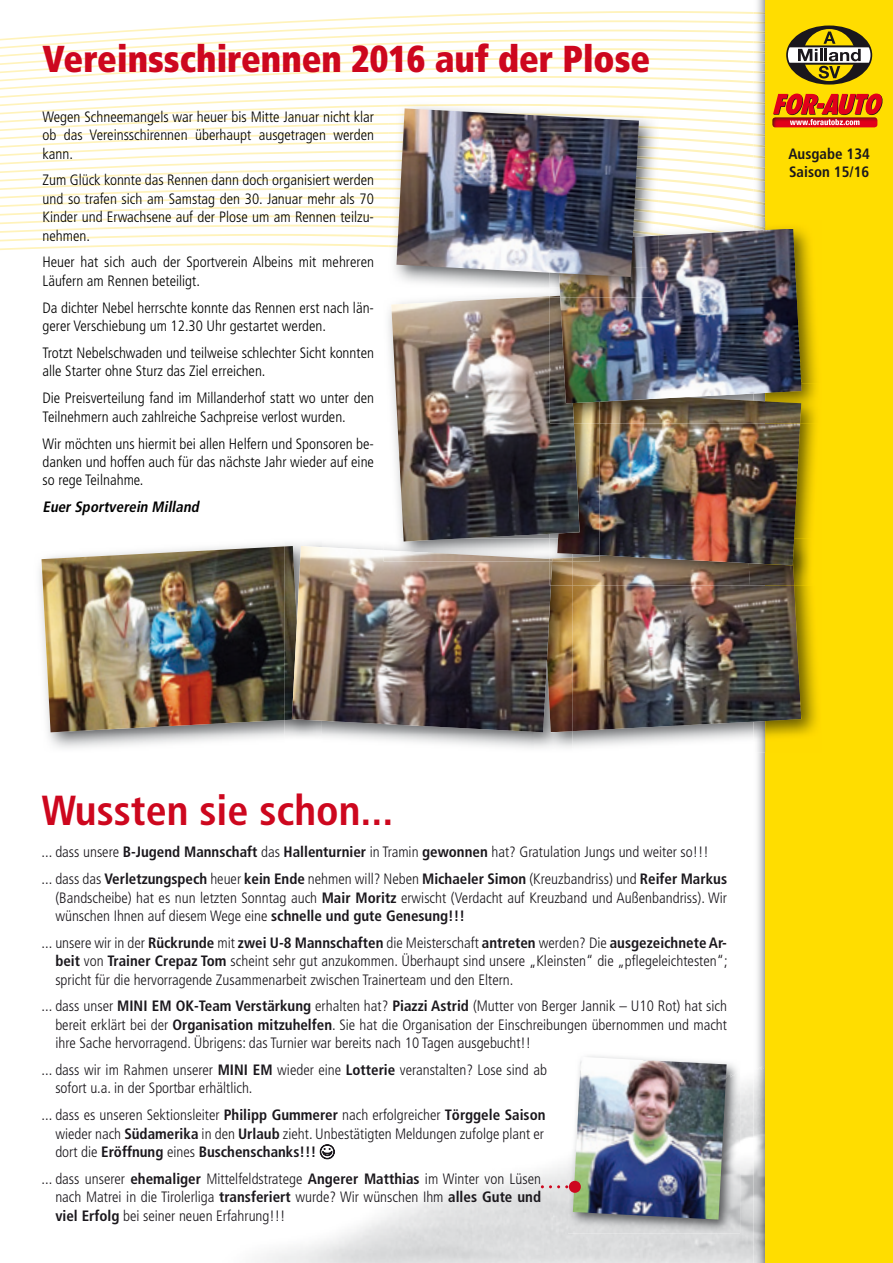
<style>
.page{position:relative;width:893px;height:1263px;background:#fff}
.page>*{position:absolute;margin:0;border:0;box-sizing:border-box;transform-origin:0 0}
.t1{font:700 condensed 42px "Frutiger";color:#cd071e}
.t2{font:900 condensed 37.5px "Frutiger";color:#cd071e;scale:.95 1}
.t3{font:300 condensed 15px/18.3px "Frutiger";color:#1a171c;text-align:justify}
.t4{font:300 condensed 15px/18.3px "Frutiger";color:#010000}
.t5{font:italic 700 condensed 15px "Frutiger";color:#010000}
.t6{font:700 condensed 15px/18px "Frutiger";color:#1a171c}
.s1{font-weight:700}
.s2{font-family:"Smiley";font-weight:400;font-stretch:normal}
</style>
<div class="page">
<img style="left:757px;top:0;width:8px;height:1066px">
<img style="left:753px;top:1066px;width:12px;height:197px">
<div style="left:765px;top:0;width:128px;height:1263px;background:#fd0"></div>
<svg style="left:786px;top:26px;width:86px;height:59px"></svg>
<img style="left:772px;top:118px;width:105px;height:9px">
<svg style="left:773px;top:94px;width:110px;height:31px"></svg>
<svg style="left:320px;top:1144px;width:15px;height:15px"></svg>
<img style="left:42px;top:546px;width:242px;height:186px">
<img style="left:765px;top:586px;width:52px;height:166px">
<img style="left:551px;top:586px;width:250px;height:146px">
<img style="left:284px;top:540px;width:38px;height:199px">
<img style="left:284px;top:546px;width:8px;height:174px">
<img style="left:534px;top:660px;width:38px;height:91px">
<img style="left:292px;top:546px;width:259px;height:186px">
<img style="left:794px;top:423px;width:22px;height:163px">
<img style="left:550px;top:559px;width:199px;height:27px">
<img style="left:749px;top:565px;width:45px;height:21px">
<img style="left:600px;top:403px;width:201px;height:162px">
<img style="left:384px;top:310px;width:150px;height:240px">
<img style="left:534px;top:541px;width:38px;height:18px">
<img style="left:384px;top:550px;width:166px;height:11px">
<img style="left:572px;top:555px;width:28px;height:6px">
<img style="left:557px;top:423px;width:43px;height:132px">
<img style="left:391px;top:297px;width:189px;height:244px">
<img style="left:765px;top:221px;width:52px;height:162px">
<img style="left:765px;top:383px;width:51px;height:40px">
<img style="left:574px;top:403px;width:26px;height:20px">
<img style="left:550px;top:297px;width:24px;height:126px">
<img style="left:560px;top:229px;width:242px;height:174px">
<svg style="left:0;top:11px;width:765px;height:247px"></svg>
<img style="left:639px;top:224px;width:20px;height:12px">
<img style="left:639px;top:221px;width:20px;height:3px">
<svg style="left:528px;top:288px;width:31px;height:9px"></svg>
<img style="left:639px;top:236px;width:20px;height:30px">
<img style="left:559px;top:266px;width:100px;height:31px">
<img style="left:396px;top:108px;width:243px;height:169px">
<img style="left:587px;top:1056px;width:153px;height:17px">
<img style="left:568px;top:1073px;width:172px;height:160px">
<img style="left:573px;top:1057px;width:154px;height:162px">
<svg style="left:541px;top:1185px;width:28px;height:3px"></svg>
<div style="left:569px;top:1181px;width:12px;height:12px;background:#cd071e;border-radius:50%"></div>
<h2 class="t2" style="left:43px;top:36px;width:641px">Vereinsschirennen 2016 auf der Plose</h2>
<p class="t4" style="left:43px;top:108px;width:333px;text-align:justify">Wegen Schneemangels war heuer bis Mitte Januar nicht klar ob das Vereinsschirennen überhaupt ausgetragen werden kann.</p>
<p class="t4" style="left:43px;top:171px;width:333px;text-align:justify">Zum Glück konnte das Rennen dann doch organisiert werden und so trafen sich am Samstag den 30. Januar mehr als 70<br>Kinder und Erwachsene auf der Plose um am Rennen teilzu&shy;nehmen.</p>
<p class="t4" style="left:43px;top:253px;width:333px">Heuer hat sich auch der Sportverein Albeins mit mehreren<br>Läufern am Rennen beteiligt.</p>
<p class="t4" style="left:43px;top:299px;width:333px">Da dichter Nebel herrschte konnte das Rennen erst nach län&shy;gerer Verschiebung um 12.30 Uhr gestartet werden.</p>
<p class="t4" style="left:43px;top:344px;width:333px">Trotzt Nebelschwaden und teilweise schlechter Sicht konnten alle Starter ohne Sturz das Ziel erreichen.</p>
<p class="t4" style="left:43px;top:389px;width:333px">Die Preisverteilung fand im Millanderhof statt wo unter den<br>Teilnehmern auch zahlreiche Sachpreise verlost wurden.</p>
<p class="t4" style="left:43px;top:434px;width:333px;text-align:justify">Wir möchten uns hiermit bei allen Helfern und Sponsoren be&shy;danken und hoffen auch für das nächste Jahr wieder auf eine so rege Teilnahme.</p>
<p class="t5" style="left:43px;top:498px;width:161px">EuerSportverein Milland</p>
<p class="t6" style="left:788px;top:145px;width:83px">Ausgabe 134<br>Saison 15/16</p>
<h1 class="t1" style="left:42px;top:785px;width:353px">Wussten sie schon...</h1>
<p class="t3" style="left:42px;top:839px;width:687px;line-height:26.8px">... dass unsere <span class="s1">B-Jugend Mannschaft</span> das <span class="s1">Hallenturnier</span> in Tramin <span class="s1">gewonnen</span> hat? Gratulation Jungs und weiter so!!!<br>... dass das <span class="s1">Verletzungspech</span> heuer <span class="s1">kein Ende</span> nehmen will? Neben <span class="s1">Michaeler Simon</span> (Kreuzbandriss) und <span class="s1">Reifer Markus</span></p>
<p class="t3" style="left:55px;top:888px;width:673px">(Bandscheibe) hat es nun letzten Sonntag auch <span class="s1">Mair Moritz</span> erwischt (Verdacht auf Kreuzband und Außenbandriss). Wir wünschen Ihnen auf diesem Wege eine <span class="s1">schnelle und gute Genesung!!!</span></p>
<p class="t3" style="left:55px;top:934px;width:674px;text-indent:-14px">... unsere wir in der <span class="s1">Rückrunde</span> mit <span class="s1">zwei U-8 Mannschaften</span> die Meisterschaft <span class="s1">antreten</span> werden? Die <span class="s1">ausgezeichnete Ar&shy;beit</span> von <span class="s1">Trainer Crepaz Tom</span> scheint sehr gut anzukommen. Überhaupt sind unsere „Kleinsten“ die „pflegeleichtesten“; spricht für die hervorragende Zusammenarbeit zwischen Trainerteam und den Eltern.</p>
<p class="t3" style="left:55px;top:997px;width:673px;text-indent:-14px">... dass unser <span class="s1">MINI EM OK-Team Verstärkung</span> erhalten hat? <span class="s1">Piazzi Astrid</span> (Mutter von Berger Jannik – U10 Rot) hat sich bereit erklärt bei der <span class="s1">Organisation mitzuhelfen</span>. Sie hat die Organisation der Einschreibungen übernommen und macht ihre Sache hervorragend. Übrigens: das Turnier war bereits nach 10 Tagen ausgebucht!!</p>
<p class="t3" style="left:55px;top:1061px;width:493px;text-indent:-14px">... dass wir im Rahmen unserer <span class="s1">MINI EM</span> wieder eine <span class="s1">Lotterie</span> veranstalten? Lose sind ab sofort u.a. in der Sportbar erhältlich.</p>
<p class="t3" style="left:55px;top:1106px;width:492px;text-indent:-14px">... dass es unseren Sektionsleiter <span class="s1">Philipp Gummerer</span> nach erfolgreicher <span class="s1">Törggele Saison </span>wieder nach <span class="s1">Südamerika</span> in den <span class="s1">Urlaub</span> zieht. Unbestätigten Meldungen zufolge plant er dort die <span class="s1">Eröffnung</span> eines <span class="s1">Buschenschanks!!!</span> <span class="s2">7</span></p>
<p class="t3" style="left:55px;top:1170px;width:487px;text-indent:-14px">... dass unserer <span class="s1">ehemaliger</span> Mittelfeldstratege <span class="s1">Angerer Matthias</span> im Winter von Lüsen nach Matrei in die Tirolerliga <span class="s1">transferiert</span> wurde? Wir wünschen Ihm <span class="s1">alles Gute und viel Erfolg</span> bei seiner neuen Erfahrung!!!</p>
</div>
